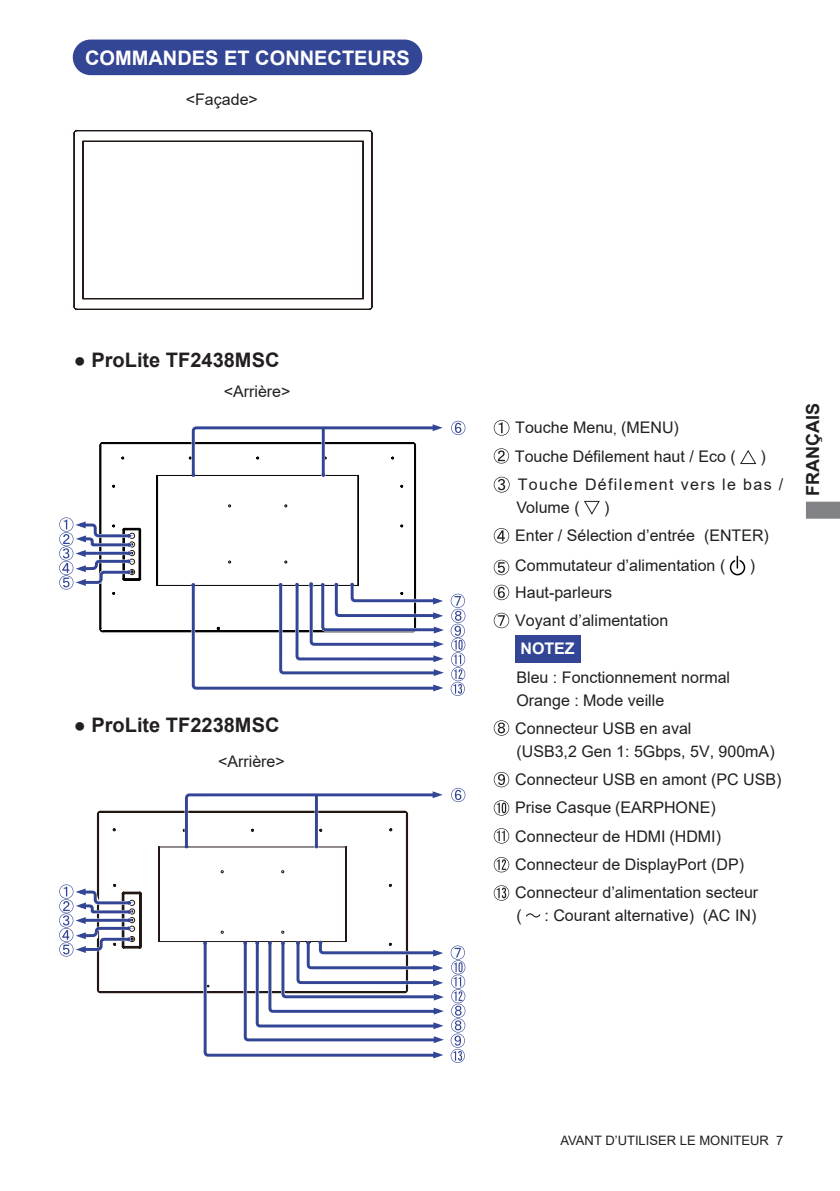
<style>
.page{position:relative;width:840px;height:1191px;background:#fff}
.page>*{position:absolute;margin:0;border:0;box-sizing:border-box;transform-origin:0 0}
.t1{font:700 20px "Arial";color:#231f20}
.t2{font:700 20px "Arial";color:#fff}
.t3{font:700 18px "Arial";color:#231f20}
.t4{font:16px/28.4px "Arial";color:#231f20}
.t5{font:16px/28.4px "Arial";letter-spacing:.085em;color:#231f20}
.t6{font:700 16px "Arial";color:#fff}
.t7{font:13px "Arial";color:#231f20}
.s1{font-weight:400}
.s2{font-family:"Koz Min Pro"}
</style>
<div class="page">
<svg style="left:806px;top:502px;width:33px;height:16px"></svg>
<div style="left:74px;top:41px;width:347px;height:33px;background:#334595;border-radius:17px"></div>
<div style="left:73px;top:40px;width:349px;height:35px;border:2px solid #334595;border-radius:17px"></div>
<div style="left:514px;top:635px;width:66px;height:27px;background:#334595"></div>
<svg style="left:97px;top:811px;width:310px;height:182px"></svg>
<svg style="left:59px;top:884px;width:76px;height:72px"></svg>
<svg style="left:183px;top:788px;width:282px;height:63px"></svg>
<svg style="left:201px;top:939px;width:264px;height:124px"></svg>
<svg style="left:74px;top:130px;width:298px;height:179px"></svg>
<svg style="left:99px;top:442px;width:90px;height:190px"></svg>
<svg style="left:59px;top:517px;width:81px;height:72px"></svg>
<svg style="left:189px;top:421px;width:276px;height:275px"></svg>
<svg style="left:493px;top:420px;width:16px;height:16px"></svg>
<svg style="left:493px;top:448px;width:15px;height:15px"></svg>
<svg style="left:740px;top:450px;width:15px;height:14px"></svg>
<svg style="left:493px;top:477px;width:16px;height:15px"></svg>
<svg style="left:584px;top:501px;width:15px;height:13px"></svg>
<svg style="left:493px;top:528px;width:16px;height:15px"></svg>
<svg style="left:493px;top:560px;width:16px;height:15px"></svg>
<div style="left:729px;top:559px;width:15px;height:16px;border:1px solid #000;border-radius:50%"></div>
<svg style="left:734px;top:556px;width:5px;height:12px"></svg>
<svg style="left:736px;top:556px;width:1px;height:12px"></svg>
<svg style="left:493px;top:585px;width:16px;height:15px"></svg>
<svg style="left:493px;top:613px;width:16px;height:15px"></svg>
<svg style="left:493px;top:720px;width:16px;height:15px"></svg>
<svg style="left:493px;top:772px;width:16px;height:15px"></svg>
<svg style="left:493px;top:800px;width:16px;height:15px"></svg>
<svg style="left:493px;top:828px;width:16px;height:15px"></svg>
<svg style="left:493px;top:857px;width:16px;height:15px"></svg>
<svg style="left:493px;top:885px;width:16px;height:15px"></svg>
<svg style="left:526px;top:913px;width:14px;height:4px"></svg>
<p class="t2" style="left:85px;top:43px;width:326px">COMMANDES ET CONNECTEURS</p>
<p class="t4" style="left:186px;top:85px;width:74px">&lt;Façade&gt;</p>
<p class="t1" style="left:74px;top:346px;width:207px"><span class="s1">●</span> ProLite TF2438MSC</p>
<p class="t4" style="left:224px;top:377px;width:68px">&lt;Arrière&gt;</p>
<p class="t1" style="left:74px;top:711px;width:207px"><span class="s1">●</span> ProLite TF2238MSC</p>
<p class="t4" style="left:218px;top:746px;width:68px">&lt;Arrière&gt;</p>
<p class="t4" style="left:514px;top:413px;width:222px">Touche Menu<span class="s2">,</span> (MENU)<br>Touche Défilement haut / Eco (</p>
<p class="t5" style="left:517px;top:442px;width:267px;text-indent:243px">)<br>Touche Défilement vers le bas /</p>
<p class="t4" style="left:516px;top:493px;width:65px">Volume (</p>
<p class="t4" style="left:515px;top:493px;width:255px;text-indent:89px">)<br>Enter / Sélection d’entrée (ENTER)</p>
<p class="t4" style="left:515px;top:551px;width:211px">Commutateur d’alimentation (</p>
<p class="t4" style="left:749px;top:551px;width:7px">)</p>
<p class="t4" style="left:515px;top:578px;width:154px">Haut-parleurs<br>Voyant d’alimentation</p>
<p class="t6" style="left:520px;top:637px;width:56px">NOTEZ</p>
<p class="t4" style="left:516px;top:666px;width:215px;line-height:22.6px">Bleu : Fonctionnement normal<br>Orange : Mode veille</p>
<p class="t4" style="left:515px;top:717px;width:261px;line-height:22.6px">Connecteur USB en aval<br>(USB3,2 Gen 1: 5Gbps, 5V, 900mA)</p>
<p class="t4" style="left:515px;top:765px;width:267px">Connecteur USB en amont (PC USB)<br>Prise Casque (EARPHONE)<br>Connecteur de HDMI (HDMI)<br>Connecteur de DisplayPort (DP)<br>Connecteur d’alimentation secteur</p>
<p class="t4" style="left:516px;top:901px;width:7px">(</p>
<p class="t4" style="left:544px;top:901px;width:213px">: Courant alternative) (AC IN)</p>
<p class="t3" style="left:799px;top:496px;width:94px;rotate:-90deg">FRANÇAIS</p>
<p class="t7" style="left:560px;top:1131px;width:224px">AVANT D’UTILISER LE MONITEUR 7</p>
</div>
